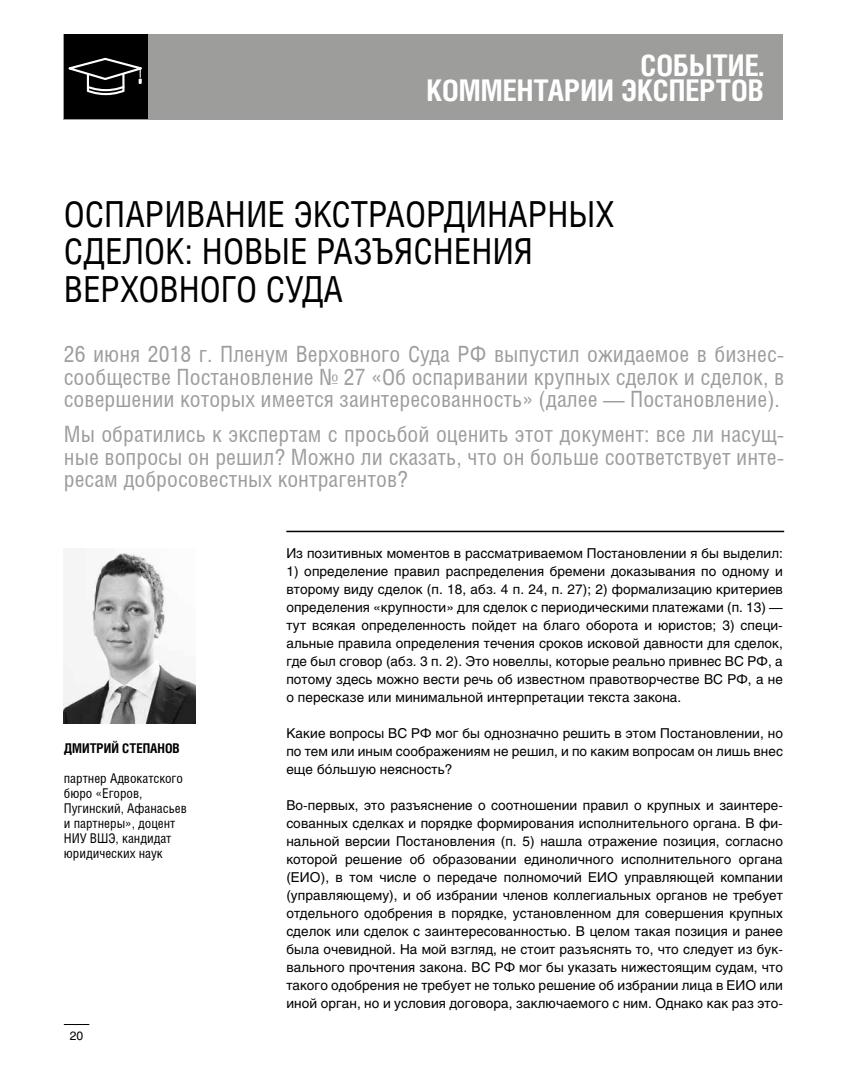
<style>
.page{position:relative;width:851px;height:1089px;background:#fff}
.page>*{position:absolute;margin:0;border:0;box-sizing:border-box;transform-origin:0 0}
.t1{font:36px/37.5px "Helios Cond";color:#000}
.t2{font:700 30px/25.5px "Helios Cond";color:#fff;text-align:right}
.t3{font:22.5px/22.5px "Helios Cond";color:#9d9d9c;text-align:justify}
.t4{font:13.5px/18px "Helios";letter-spacing:.005em;color:#000;text-align:justify}
.t5{font:13.5px/15px "Helios Cond";color:#000}
.t6{font:700 13.5px "Helios Cond";color:#000}
.t7{font:12px "Helios";color:#000}
</style>
<div class="page">
<svg style="left:64px;top:1024px;width:25px;height:1px"></svg>
<hr style="left:286px;top:530px;width:498px;height:2px;background:#000">
<div style="left:64px;top:34px;width:718px;height:85px;background:#9d9d9c"></div>
<div style="left:64px;top:35px;width:84px;height:84px;background:#000"></div>
<svg style="left:68px;top:57px;width:74px;height:39px"></svg>
<img style="left:64px;top:553px;width:132px;height:170px">
<h2 class="t2" style="left:426px;top:52px;width:338px">СОБЫТИЕ.<br>КОММЕНТАРИИ ЭКСПЕРТОВ</h2>
<h1 class="t1" style="left:64px;top:195px;width:552px">ОСПАРИВАНИЕ ЭКСТРАОРДИНАРНЫХ<br>СДЕЛОК: НОВЫЕ РАЗЪЯСНЕНИЯ<br>ВЕРХОВНОГО СУДА</h1>
<h3 class="t3" style="left:64px;top:342px;width:722px">26 июня 2018 г. Пленум Верховного Суда РФ выпустил ожидаемое в бизнес&shy;сообществе Постановление № 27 «Об оспаривании крупных сделок и сделок, в совершении которых имеется заинтересованность» (далее — Постановление).</h3>
<h3 class="t3" style="left:64px;top:422px;width:722px">Мы обратились к экспертам с просьбой оценить этот документ: все ли насущ&shy;ные вопросы он решил? Можно ли сказать, что он больше соответствует инте&shy;ресам добросовестных контрагентов?</h3>
<p class="t6" style="left:64px;top:740px;width:117px">ДМИТРИЙ СТЕПАНОВ</p>
<p class="t5" style="left:64px;top:770px;width:124px">партнер Адвокатского бюро «Егоров,<br>Пугинский, Афанасьев и партнеры», доцент<br>НИУ ВШЭ, кандидат юридических наук</p>
<p class="t7" style="left:70px;top:1027px;width:15px">20</p>
<p class="t4" style="left:286px;top:544px;width:498px">Из позитивных моментов в рассматриваемом Постановлении я бы выделил:</p>
<p class="t4" style="left:286px;top:562px;width:498px">1) определение правил распределения бремени доказывания по одному и второму виду сделок (п. 18, абз. 4 п. 24, п. 27); 2) формализацию критериев определения «крупности» для сделок с периодическими платежами (п. 13) — тут всякая определенность пойдет на благо оборота и юристов; 3) специ&shy;альные правила определения течения сроков исковой давности для сделок, где был сговор (абз. 3 п. 2). Это новеллы, которые реально привнес ВС РФ, а потому здесь можно вести речь об известном правотворчестве ВС РФ, а не о пересказе или минимальной интерпретации текста закона.</p>
<p class="t4" style="left:286px;top:724px;width:498px">Какие вопросы ВС РФ мог бы однозначно решить в этом Постановлении, но по тем или иным соображениям не решил, и по каким вопросам он лишь внес еще бóльшую неясность?</p>
<p class="t4" style="left:286px;top:796px;width:498px">Во-первых, это разъяснение о соотношении правил о крупных и заинтере&shy;сованных сделках и порядке формирования исполнительного органа. В фи&shy;нальной версии Постановления (п. 5) нашла отражение позиция, согласно которой решение об образовании единоличного исполнительного органа (ЕИО), в том числе о передаче полномочий ЕИО управляющей компании (управляющему), и об избрании членов коллегиальных органов не требует отдельного одобрения в порядке, установленном для совершения крупных сделок или сделок с заинтересованностью. В целом такая позиция и ранее была очевидной. На мой взгляд, не стоит разъяснять то, что следует из бук&shy;вального прочтения закона. ВС РФ мог бы указать нижестоящим судам, что такого одобрения не требует не только решение об избрании лица в ЕИО или иной орган, но и условия договора, заключаемого с ним. Однако как раз это-</p>
</div>
